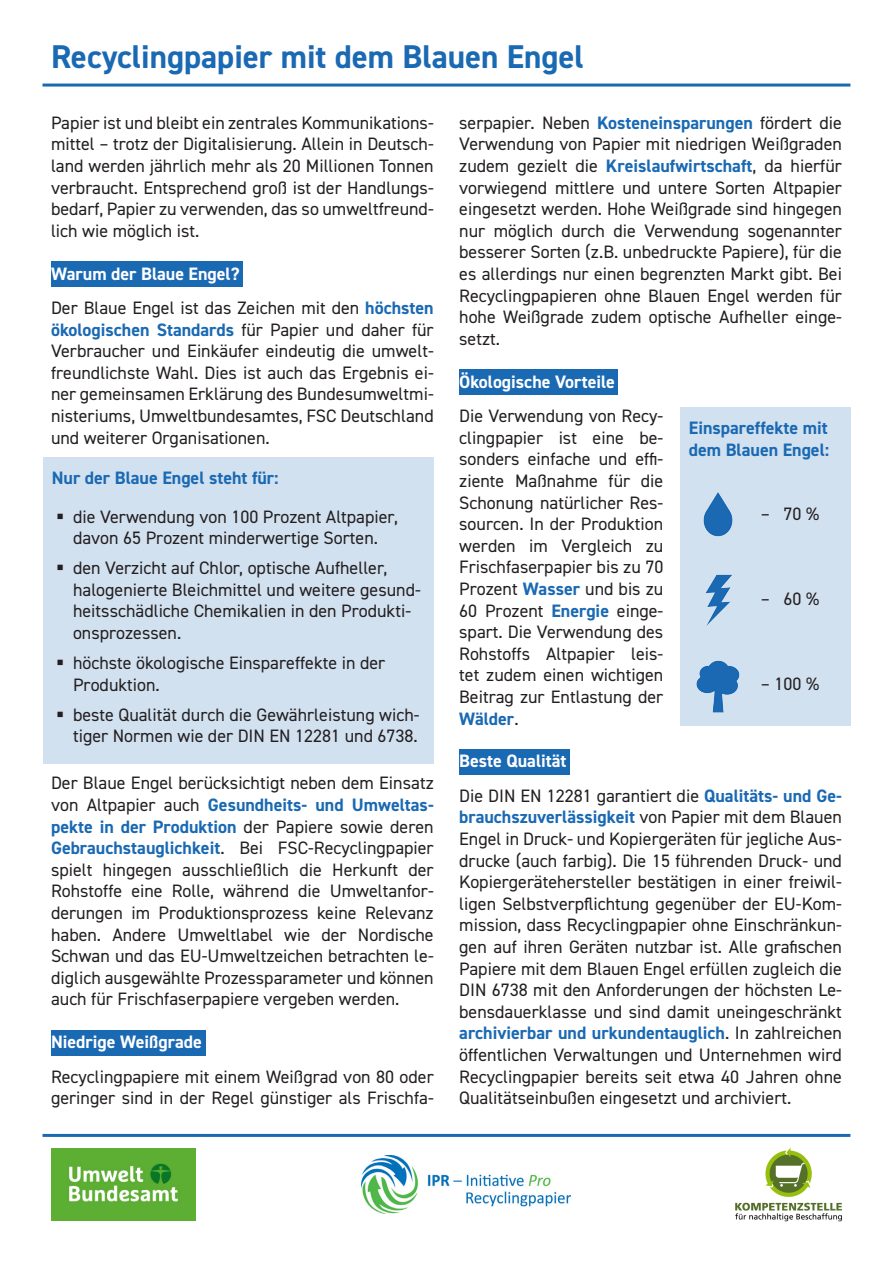
<style>
.page{position:relative;width:893px;height:1263px;background:#fff}
.page>*{position:absolute;margin:0;border:0;box-sizing:border-box;transform-origin:0 0}
.t1{font:700 33px "DIN2014";color:#1a69b3}
.t2{font:18px/21.6px "DIN2014";color:#231f20;text-align:justify}
.t3{font:700 18px "DIN2014";color:#fff}
.t4{font:700 18px/21.6px "DIN2014";color:#1a69b3}
.s1{font-weight:700;color:#1a69b3}
</style>
<div class="page">
<div style="left:459px;top:749px;width:111px;height:26px;background:#1a69b3"></div>
<div style="left:459px;top:369px;width:159px;height:25px;background:#1a69b3"></div>
<div style="left:52px;top:1030px;width:154px;height:26px;background:#1a69b3"></div>
<div style="left:51px;top:261px;width:191px;height:26px;background:#1a69b3"></div>
<hr style="left:43px;top:84px;width:807px;height:3px;background:#1a69b3">
<hr style="left:43px;top:1134px;width:807px;height:3px;background:#1a69b3">
<img style="left:361px;top:1155px;width:209px;height:58px">
<div style="left:43px;top:457px;width:391px;height:306px;background:#d2e1f0"></div>
<img style="left:52px;top:1148px;width:144px;height:72px">
<img style="left:735px;top:1147px;width:107px;height:75px">
<div style="left:680px;top:407px;width:170px;height:319px;background:#d2e1f0"></div>
<img style="left:696px;top:660px;width:44px;height:53px">
<img style="left:706px;top:574px;width:26px;height:52px">
<img style="left:703px;top:492px;width:30px;height:45px">
<p class="t1" style="left:51px;top:35px;width:534px">Recyclingpapier mit dem Blauen Engel</p>
<p class="t2" style="left:51px;top:111px;width:384px">Papier ist und bleibt ein zentrales Kommunikations&shy;mittel – trotz der Digitalisierung. Allein in Deutsch&shy;land werden jährlich mehr als 20 Millionen Tonnen verbraucht. Entsprechend groß ist der Handlungs&shy;bedarf, Papier zu verwenden, das so umweltfreund&shy;lich wie möglich ist.</p>
<p class="t3" style="left:51px;top:262px;width:190px">Warum der Blaue Engel?</p>
<p class="t2" style="left:51px;top:297px;width:384px">Der Blaue Engel ist das Zeichen mit den <span class="s1">höchsten ökologischen Standards</span> für Papier und daher für Verbraucher und Einkäufer eindeutig die umwelt&shy;freundlichste Wahl. Dies ist auch das Ergebnis ei&shy;ner gemeinsamen Erklärung des Bundesumweltmi&shy;nisteriums, Umweltbundesamtes, FSC Deutschland und weiterer Organisationen.</p>
<p class="t4" style="left:52px;top:467px;width:228px">Nur der Blaue Engel steht für:</p>
<p class="t2" style="left:73px;top:505px;width:326px">die Verwendung von 100 Prozent Altpapier, davon 65 Prozent minderwertige Sorten.</p>
<p class="t2" style="left:73px;top:557px;width:349px;text-align:left">den Verzicht auf Chlor, optische Aufheller, halogenierte Bleichmittel und weitere gesund&shy;heitsschädliche Chemikalien in den Produkti&shy;onsprozessen.</p>
<p class="t2" style="left:73px;top:652px;width:314px">höchste ökologische Einspareffekte in der<br>Produktion.</p>
<p class="t2" style="left:73px;top:703px;width:348px">beste Qualität durch die Gewährleistung wich&shy;tiger Normen wie der DIN EN 12281 und 6738.</p>
<p class="t2" style="left:51px;top:772px;width:384px">Der Blaue Engel berücksichtigt neben dem Einsatz von Altpapier auch <span class="s1">Gesundheits- und Umweltas&shy;pekte in der Produktion</span> der Papiere sowie deren <span class="s1">Gebrauchstauglichkeit</span>. Bei FSC-Recyclingpapier spielt hingegen ausschließlich die Herkunft der Rohstoffe eine Rolle, während die Umweltanfor&shy;derungen im Produktionsprozess keine Relevanz haben. Andere Umweltlabel wie der Nordische Schwan und das EU-Umweltzeichen betrachten le&shy;diglich ausgewählte Prozessparameter und können auch für Frischfaserpapiere vergeben werden.</p>
<p class="t3" style="left:51px;top:1030px;width:152px">Niedrige Weißgrade</p>
<p class="t2" style="left:51px;top:1065px;width:384px">Recyclingpapiere mit einem Weißgrad von 80 oder geringer sind in der Regel günstiger als Frischfa-</p>
<p class="t2" style="left:459px;top:111px;width:384px">serpapier. Neben <span class="s1">Kosteneinsparungen</span> fördert die Verwendung von Papier mit niedrigen Weißgraden zudem gezielt die <span class="s1">Kreislaufwirtschaft</span>, da hierfür vorwiegend mittlere und untere Sorten Altpapier eingesetzt werden. Hohe Weißgrade sind hingegen nur möglich durch die Verwendung sogenannter besserer Sorten (z.B. unbedruckte Papiere), für die es allerdings nur einen begrenzten Markt gibt. Bei Recyclingpapieren ohne Blauen Engel werden für hohe Weißgrade zudem optische Aufheller einge&shy;setzt.</p>
<p class="t3" style="left:459px;top:370px;width:157px">Ökologische Vorteile</p>
<p class="t2" style="left:459px;top:405px;width:206px">Die Verwendung von Recy&shy;clingpapier ist eine be&shy;sonders einfache und effi&shy;ziente Maßnahme für die Schonung natürlicher Res&shy;sourcen. In der Produktion werden im Vergleich zu Frischfaserpapier bis zu 70<br>Prozent <span class="s1">Wasser</span> und bis zu 60 Prozent <span class="s1">Energie</span> einge&shy;spart. Die Verwendung des Rohstoffs Altpapier leis&shy;tet zudem einen wichtigen Beitrag zur Entlastung der <span class="s1">Wälder</span>.</p>
<p class="t3" style="left:459px;top:749px;width:109px">Beste Qualität</p>
<p class="t2" style="left:459px;top:784px;width:384px">Die DIN EN 12281 garantiert die <span class="s1">Qualitäts- und Ge&shy;brauchszuverlässigkeit</span> von Papier mit dem Blauen Engel in Druck- und Kopiergeräten für jegliche Aus&shy;drucke (auch farbig). Die 15 führenden Druck- und Kopiergerätehersteller bestätigen in einer freiwil&shy;ligen Selbstverpflichtung gegenüber der EU-Kom&shy;mission, dass Recyclingpapier ohne Einschränkun&shy;gen auf ihren Geräten nutzbar ist. Alle grafischen Papiere mit dem Blauen Engel erfüllen zugleich die DIN 6738 mit den Anforderungen der höchsten Le&shy;bensdauerklasse und sind damit uneingeschränkt <span class="s1">archivierbar und urkundentauglich</span>. In zahlreichen öffentlichen Verwaltungen und Unternehmen wird Recyclingpapier bereits seit etwa 40 Jahren ohne Qualitätseinbußen eingesetzt und archiviert.</p>
<p class="t4" style="left:689px;top:417px;width:142px">Einspareffekte mit dem Blauen Engel:</p>
<p class="t2" style="left:761px;top:502px;width:60px">– 70 %</p>
<p class="t2" style="left:761px;top:588px;width:60px">– 60 %</p>
<p class="t2" style="left:761px;top:673px;width:60px">– 100 %</p>
</div>
